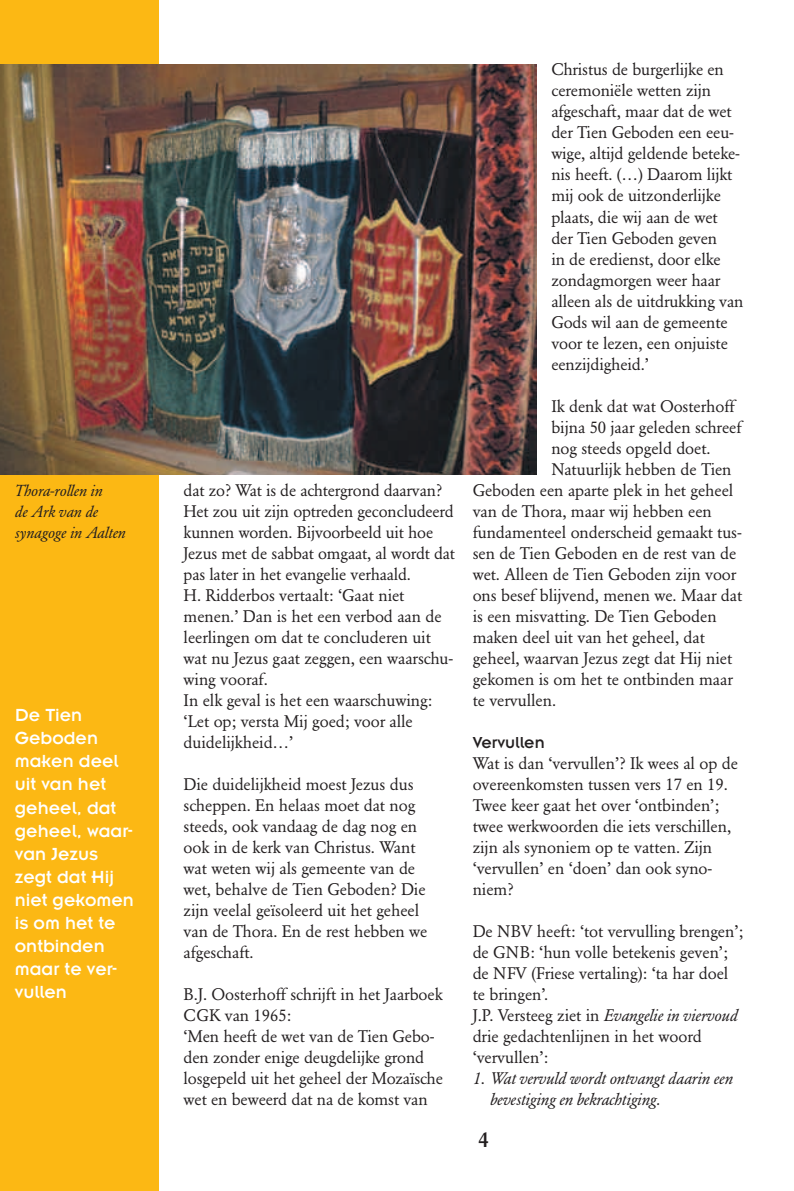
<style>
.page{position:relative;width:794px;height:1191px;background:#fff}
.page>*{position:absolute;margin:0;border:0;box-sizing:border-box;transform-origin:0 0}
.t1{font:500 21px "Garamond BE";color:#231f20}
.t2{font:19.25px/23.1px "Insignia";color:#fff}
.t3{font:17.5px "Insignia";color:#231f20}
.t4{font:16.62px/21px "Garamond BE";letter-spacing:-.005em;color:#231f20}
.t5{font:italic 16.62px/21px "Garamond BE";letter-spacing:-.005em;color:#231f20}
.t6{font:italic 15.75px/21px "Garamond BE";color:#231f20}
.s1{font-style:italic}
.s2{font-style:normal}
</style>
<div class="page">
<div style="left:0;top:0;width:159px;height:1191px;background:#fcb814"></div>
<img style="left:0;top:64px;width:536px;height:410px">
<p class="t6" style="left:15px;top:481px;width:112px">Thora-rollen in<br>de Ark van de synagoge in Aalten</p>
<p class="t2" style="left:15px;top:705px;width:121px">De Tien<br>Geboden maken deel uit van het geheel, dat geheel, waar&shy;van Jezus zegt dat Hij niet gekomen is om het te ontbinden maar te ver&shy;vullen</p>
<p class="t4" style="left:184px;top:481px;width:273px">dat zo? Wat is de achtergrond daarvan?<br>Het zou uit zijn optreden geconcludeerd kunnen worden. Bijvoorbeeld uit hoe Jezus met de sabbat omgaat, al wordt dat pas later in het evangelie verhaald.<br>H. Ridderbos vertaalt: ‘Gaat niet menen.’ Dan is het een verbod aan de leerlingen om dat te concluderen uit wat nu Jezus gaat zeggen, een waarschu&shy;wing vooraf.<br>In elk geval is het een waarschuwing: ‘Let op; versta Mij goed; voor alle duidelijkheid…’</p>
<p class="t4" style="left:184px;top:775px;width:245px">Die duidelijkheid moest Jezus dus scheppen. En helaas moet dat nog steeds, ook vandaag de dag nog en ook in de kerk van Christus. Want wat weten wij als gemeente van de wet, behalve de Tien Geboden? Die zijn veelal geïsoleerd uit het geheel van de Thora. En de rest hebben we afgeschaft.</p>
<p class="t4" style="left:184px;top:985px;width:261px">B.J. Oosterhoff schrijft in het Jaarboek<br>CGK van 1965:<br>‘Men heeft de wet van de Tien Gebo&shy;den zonder enige deugdelijke grond losgepeld uit het geheel der Mozaïsche wet en beweerd dat na de komst van</p>
<p class="t4" style="left:551px;top:61px;width:194px">Christus de burgerlijke en ceremoniële wetten zijn afgeschaft, maar dat de wet der Tien Geboden een eeu&shy;wige, altijd geldende beteke&shy;nis heeft. (…) Daarom lijkt mij ook de uitzonderlijke plaats, die wij aan de wet<br>der Tien Geboden geven<br>in de eredienst, door elke zondagmorgen weer haar alleen als de uitdrukking van<br>Gods wil aan de gemeente voor te lezen, een onjuiste eenzijdigheid.’</p>
<p class="t4" style="left:551px;top:397px;width:185px">Ik denk dat wat Oosterhoff</p>
<p class="t4" style="left:551px;top:418px;width:192px">bijna 50 jaar geleden schreef</p>
<p class="t4" style="left:551px;top:439px;width:161px">nog steeds opgeld doet.</p>
<p class="t4" style="left:551px;top:460px;width:182px">Natuurlijk hebben de Tien</p>
<p class="t4" style="left:473px;top:481px;width:262px">Geboden een aparte plek in het geheel</p>
<p class="t4" style="left:473px;top:502px;width:241px">van de Thora, maar wij hebben een</p>
<p class="t4" style="left:473px;top:523px;width:270px">fundamenteel onderscheid gemaakt tus-</p>
<p class="t4" style="left:473px;top:544px;width:265px">sen de Tien Geboden en de rest van de</p>
<p class="t4" style="left:473px;top:565px;width:265px">wet. Alleen de Tien Geboden zijn voor</p>
<p class="t4" style="left:473px;top:586px;width:271px">ons besef blijvend, menen we. Maar dat</p>
<p class="t4" style="left:473px;top:607px;width:245px">is een misvatting. De Tien Geboden</p>
<p class="t4" style="left:473px;top:628px;width:234px">maken deel uit van het geheel, dat</p>
<p class="t4" style="left:473px;top:649px;width:261px">geheel, waarvan Jezus zegt dat Hij niet</p>
<p class="t4" style="left:473px;top:670px;width:262px">gekomen is om het te ontbinden maar</p>
<p class="t4" style="left:473px;top:691px;width:85px">te vervullen.</p>
<p class="t3" style="left:472px;top:736px;width:74px">Vervullen</p>
<p class="t4" style="left:472px;top:754px;width:267px">Wat is dan ‘vervullen’? Ik wees al op de overeenkomsten tussen vers 17 en 19.<br>Twee keer gaat het over ‘ontbinden’; twee werkwoorden die iets verschillen, zijn als synoniem op te vatten. Zijn ‘vervullen’ en ‘doen’ dan ook syno&shy;niem?</p>
<p class="t4" style="left:472px;top:922px;width:272px">De NBV heeft: ‘tot vervulling brengen’; de GNB: ‘hun volle betekenis geven’; de NFV (Friese vertaling): ‘ta har doel te bringen’.<br>J.P. Versteeg ziet in <span class="s1">Evangelie in viervoud </span>drie gedachtenlijnen in het woord ‘vervullen’:</p>
<p class="t5" style="left:490px;top:1069px;width:244px;text-indent:-17px">1<span class="s2">.</span> Wat vervuld wordt ontvangt daarin een bevestiging en bekrachtiging.</p>
<p class="t1" style="left:478px;top:1130px;width:12px">4</p>
</div>
